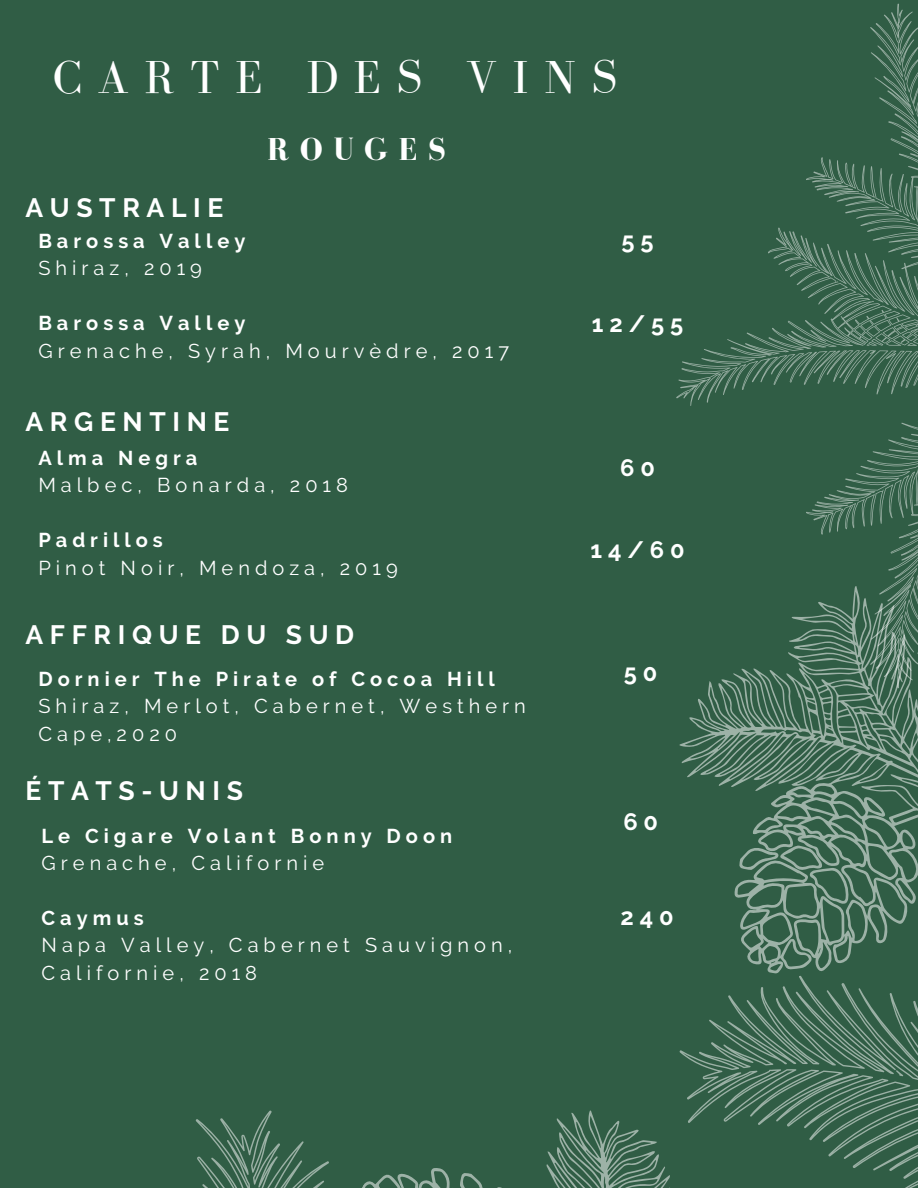
<style>
.page{position:relative;width:918px;height:1188px;background:#305d45}
.page>*{position:absolute;margin:0;border:0;box-sizing:border-box;transform-origin:0 0}
.t1{font:47.55px "Bodoni FLF";letter-spacing:.33em;color:#fff}
.t2{font:700 32.55px "Bodoni FLF";letter-spacing:.33em;color:#fff}
.t3{font:700 26.55px "Raleway";letter-spacing:.25em;color:#fff}
.t4{font:700 23.7px "Raleway";letter-spacing:.25em;color:#fff}
.t5{font:19.95px/27.5px "Raleway";letter-spacing:.25em;color:#fff}
.t6{font:700 19.95px "Raleway";letter-spacing:.25em;color:#fff}
</style>
<div class="page">
<svg style="left:412px;top:1110px;width:248px;height:78px"></svg>
<svg style="left:448px;top:1170px;width:45px;height:18px"></svg>
<svg style="left:195px;top:1110px;width:217px;height:78px"></svg>
<svg style="left:679px;top:688px;width:239px;height:228px"></svg>
<svg style="left:737px;top:838px;width:123px;height:71px"></svg>
<svg style="left:660px;top:916px;width:258px;height:272px"></svg>
<svg style="left:896px;top:1069px;width:7px;height:9px"></svg>
<svg style="left:676px;top:4px;width:242px;height:684px"></svg>
<p class="t1" style="left:53px;top:52px;width:566px">CARTE DES VINS</p>
<h1 class="t2" style="left:267px;top:132px;width:180px">ROUGES</h1>
<p class="t3" style="left:26px;top:192px;width:199px">AUSTRALIE</p>
<h3 class="t6" style="left:38px;top:229px;width:208px">Barossa Valley</h3>
<h2 class="t5" style="left:38px;top:255px;width:165px">Shiraz, 2019</h2>
<p class="t6" style="left:38px;top:312px;width:208px">Barossa Valley</p>
<p class="t5" style="left:38px;top:337px;width:472px">Grenache, Syrah, Mourvèdre, 2017</p>
<h2 class="t3" style="left:26px;top:406px;width:205px">ARGENTINE</h2>
<h2 class="t6" style="left:38px;top:446px;width:160px">Alma Negra</h2>
<p class="t5" style="left:38px;top:471px;width:311px">Malbec, Bonarda, 2018</p>
<p class="t6" style="left:38px;top:528px;width:126px">Padrillos</p>
<p class="t5" style="left:38px;top:554px;width:361px">Pinot Noir, Mendoza, 2019</p>
<p class="t3" style="left:26px;top:619px;width:330px">AFFRIQUE DU SUD</p>
<p class="t6" style="left:38px;top:667px;width:458px">Dornier The Pirate of Cocoa Hill</p>
<p class="t5" style="left:38px;top:692px;width:489px">Shiraz, Merlot, Cabernet, Westhern<br>Cape,2020</p>
<p class="t3" style="left:26px;top:775px;width:219px">ÉTATS-UNIS</p>
<p class="t6" style="left:42px;top:824px;width:412px">Le Cigare Volant Bonny Doon</p>
<p class="t5" style="left:42px;top:849px;width:284px">Grenache, Californie</p>
<p class="t6" style="left:42px;top:906px;width:104px">Caymus</p>
<p class="t5" style="left:42px;top:931px;width:472px">Napa Valley, Cabernet Sauvignon,<br>Californie, 2018</p>
<h2 class="t4" style="left:621px;top:226px;width:34px">55</h2>
<p class="t4" style="left:592px;top:310px;width:93px">12/55</p>
<p class="t4" style="left:620px;top:453px;width:36px">60</p>
<h2 class="t4" style="left:590px;top:536px;width:96px">14/60</h2>
<p class="t4" style="left:624px;top:659px;width:35px">50</p>
<p class="t4" style="left:623px;top:808px;width:36px">60</p>
<p class="t4" style="left:621px;top:903px;width:55px">240</p>
</div>
